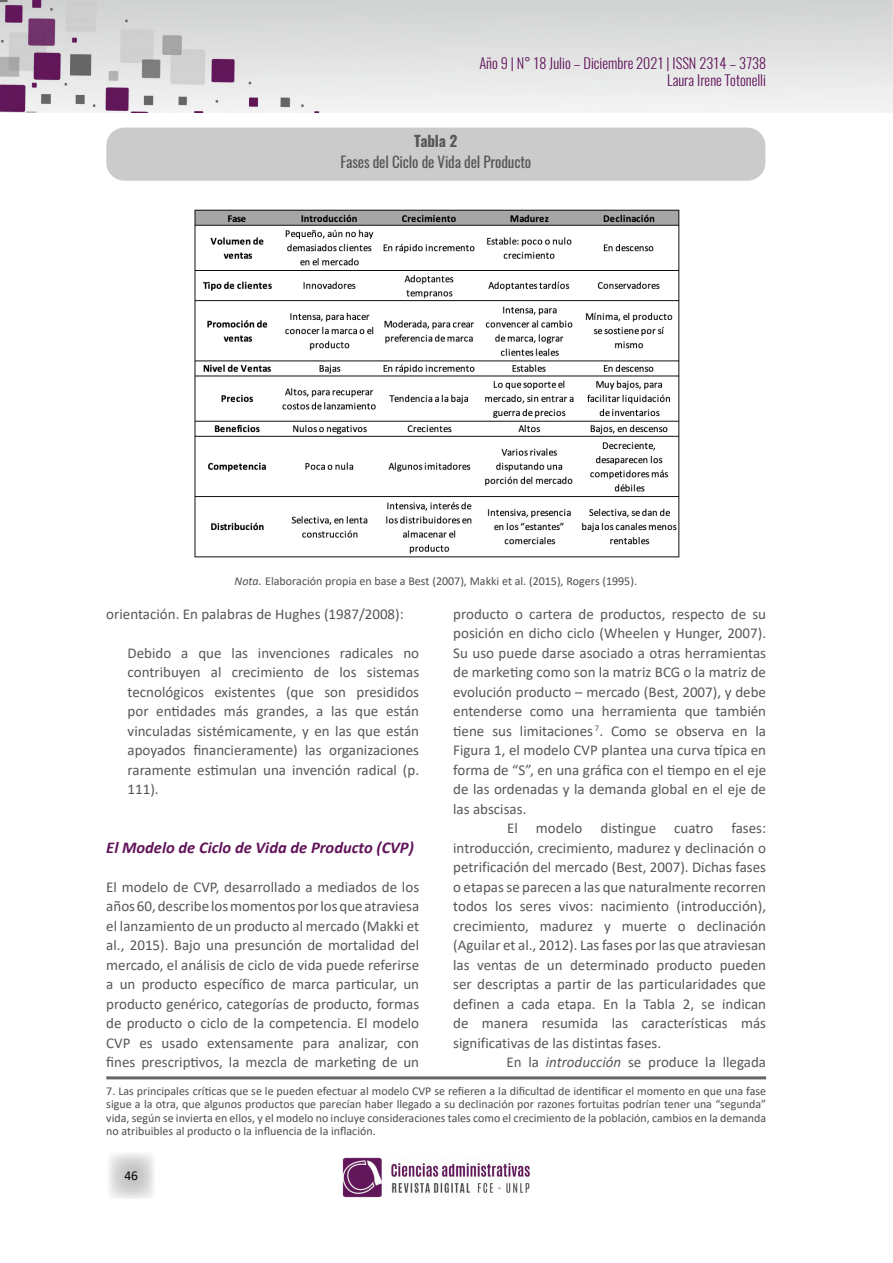
<style>
.page{position:relative;width:893px;height:1263px;background:#fff}
.page>*{position:absolute;margin:0;border:0;box-sizing:border-box;transform-origin:0 0}
.t1{font:italic 700 16.5px "Calibri";color:#61135a}
.t2{font:15px/19.5px "Calibri";color:#575756;text-align:justify}
.t3{font:15px "Oswald";letter-spacing:-.01em;color:#575756}
.t4{font:700 15px "Oswald";letter-spacing:-.01em;color:#575756}
.t5{font:300 14.4px/17.2px "Oswald";color:#61135a;text-align:right}
.t6{font:13.5px "Calibri";color:#000}
.t7{font:12px/13.5px "Calibri";color:#4d4d4d;text-align:justify}
.s1{font-style:italic}
</style>
<div class="page">
<svg style="left:109px;top:1153px;width:45px;height:46px"></svg>
<img style="left:0;top:0;width:893px;height:112px">
<img style="left:342px;top:1157px;width:187px;height:41px">
<hr style="left:106px;top:1076px;width:660px;height:3px;background:#676666">
<div style="left:106px;top:128px;width:659px;height:53px;background:#c6c6c6;border-radius:18px"></div>
<img style="left:194px;top:209px;width:486px;height:349px">
<p class="t5" style="left:479px;top:52px;width:288px">Año 9 | N° 18 Julio – Diciembre 2021 | ISSN 2314 – 3738<br>Laura Irene Totonelli</p>
<p class="t4" style="left:414px;top:133px;width:45px">Tabla 2</p>
<p class="t3" style="left:340px;top:148px;width:192px">Fases del Ciclo de Vida del Producto</p>
<p class="t7" style="left:235px;top:574px;width:404px"><span class="s1">Nota.</span> Elaboración propia en base a Best (2007), Makki et al. (2015), Rogers (1995).</p>
<p class="t2" style="left:106px;top:604px;width:299px">orientación. En palabras de Hughes (1987/2008):</p>
<p class="t2" style="left:128px;top:643px;width:293px">Debido a que las invenciones radicales no contribuyen al crecimiento de los sistemas tecnológicos existentes (que son presididos por entidades más grandes, a las que están vinculadas sistémicamente, y en las que están apoyados financieramente) las organizaciones raramente estimulan una invención radical (p.<br>111).</p>
<p class="t2" style="left:453px;top:604px;width:314px">producto o cartera de productos, respecto de su posición en dicho ciclo (Wheelen y Hunger, 2007).<br>Su uso puede darse asociado a otras herramientas de marketing como son la matriz BCG o la matriz de evolución producto – mercado (Best, 2007), y debe entenderse como una herramienta que también tiene sus limitaciones <sup>7</sup>. Como se observa en la Figura 1, el modelo CVP plantea una curva típica en forma de “S”, en una gráfica con el tiempo en el eje de las ordenadas y la demanda global en el eje de las abscisas.</p>
<p class="t2" style="left:453px;top:818px;width:314px;text-indent:54px">El modelo distingue cuatro fases: introducción, crecimiento, madurez y declinación o petrificación del mercado (Best, 2007). Dichas fases o etapas se parecen a las que naturalmente recorren todos los seres vivos: nacimiento (introducción), crecimiento, madurez y muerte o declinación (Aguilar et al., 2012). Las fases por las que atraviesan las ventas de un determinado producto pueden ser descriptas a partir de las particularidades que definen a cada etapa. En la Tabla 2, se indican de manera resumida las características más significativas de las distintas fases.</p>
<p class="t2" style="left:506px;top:1052px;width:261px">En la <span class="s1">introducción</span> se produce la llegada</p>
<p class="t1" style="left:106px;top:836px;width:309px">El Modelo de Ciclo de Vida de Producto (CVP)</p>
<p class="t2" style="left:106px;top:877px;width:314px">El modelo de CVP, desarrollado a mediados de los años 60, describe los momentos por los que atraviesa el lanzamiento de un producto al mercado (Makki et al., 2015). Bajo una presunción de mortalidad del mercado, el análisis de ciclo de vida puede referirse a un producto específico de marca particular, un producto genérico, categorías de producto, formas de producto o ciclo de la competencia. El modelo CVP es usado extensamente para analizar, con fines prescriptivos, la mezcla de marketing de un</p>
<p class="t7" style="left:106px;top:1084px;width:661px">7. Las principales críticas que se le pueden efectuar al modelo CVP se refieren a la dificultad de identificar el momento en que una fase sigue a la otra, que algunos productos que parecían haber llegado a su declinación por razones fortuitas podrían tener una “segunda” vida, según se invierta en ellos, y el modelo no incluye consideraciones tales como el crecimiento de la población, cambios en la demanda no atribuibles al producto o la influencia de la inflación.</p>
<p class="t6" style="left:124px;top:1166px;width:15px">46</p>
</div>
